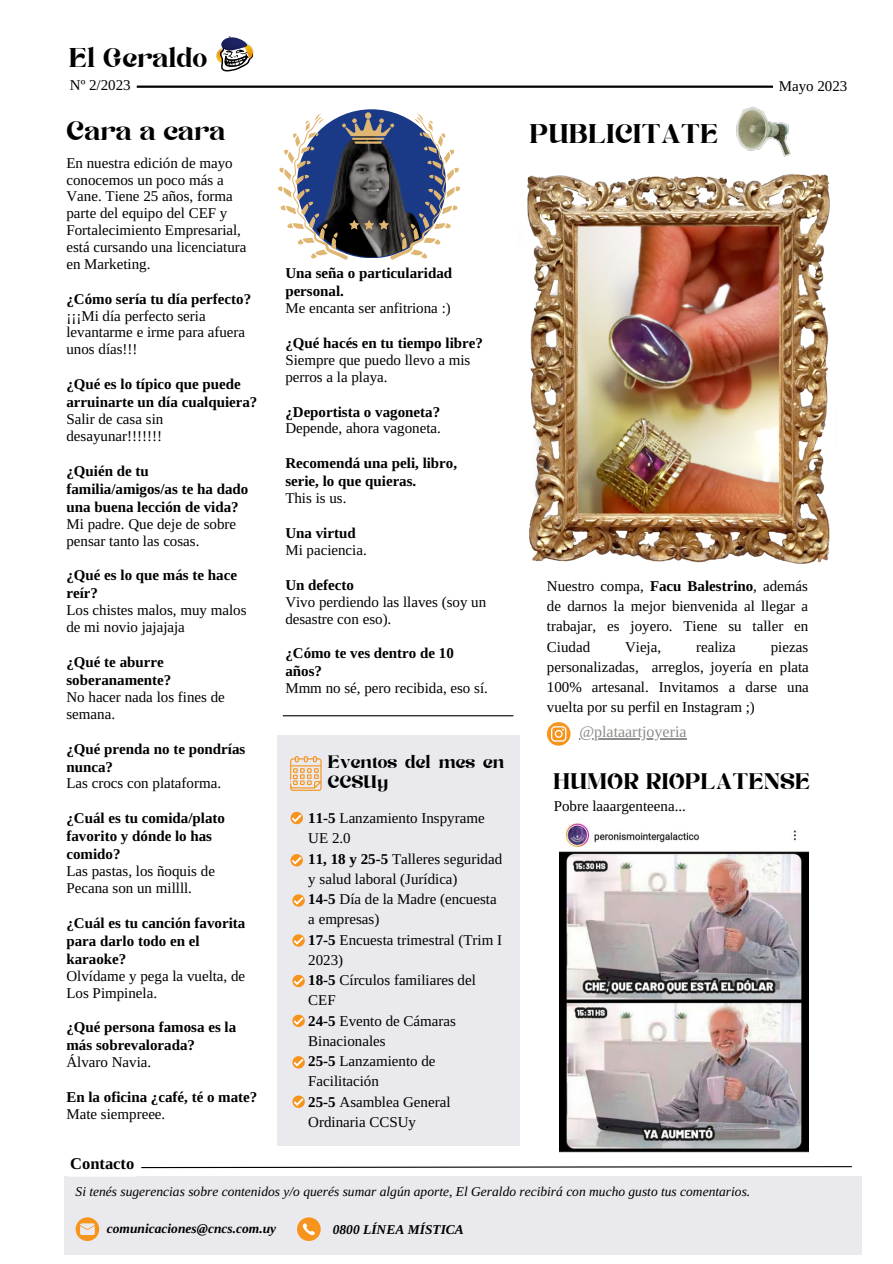
<style>
.page{position:relative;width:893px;height:1264px;background:#fff}
.page>*{position:absolute;margin:0;border:0;box-sizing:border-box;transform-origin:0 0}
.t1{font:27.15px "Kelin Eator";color:#000}
.t2{font:27px "Kelin Eator";color:#000}
.t3{font:22.5px "Kelin Eator";color:#000}
.t4{font:18px/20.2px "Kelin Eator";color:#000}
.t5{font:700 16.5px "Libra Serif Modern";color:#000}
.t6{font:16.05px "Libra Serif Modern";color:#8e8d8a}
.t7{font:15px/16.8px "Libra Serif Modern";color:#000}
.t8{font:700 15px/18px "Libra Serif Modern";color:#000}
.t9{font:italic 13.5px "Libra Serif Modern";color:#000}
.t10{font:italic 700 13.5px "Libra Serif Modern";color:#000}
.s1{font-weight:700}
.s2{font-weight:400}
</style>
<div class="page">
<svg style="left:141px;top:1166px;width:711px;height:2px"></svg>
<div style="left:64px;top:1176px;width:797px;height:78px;background:#eaeaee"></div>
<svg style="left:76px;top:1217px;width:23px;height:23px"></svg>
<div style="left:277px;top:735px;width:243px;height:410px;background:#eaeaee"></div>
<hr style="left:77px;top:86px;width:714px;height:2px;background:#000">
<img style="left:216px;top:50px;width:3px;height:12px">
<svg style="left:219px;top:36px;width:35px;height:35px"></svg>
<svg style="left:297px;top:1217px;width:24px;height:23px"></svg>
<svg style="left:290px;top:811px;width:13px;height:13px"></svg>
<svg style="left:292px;top:894px;width:13px;height:12px"></svg>
<svg style="left:292px;top:974px;width:13px;height:13px"></svg>
<svg style="left:290px;top:756px;width:31px;height:34px"></svg>
<svg style="left:290px;top:854px;width:13px;height:12px"></svg>
<img style="left:527px;top:173px;width:303px;height:391px">
<img style="left:736px;top:106px;width:55px;height:51px">
<svg style="left:547px;top:722px;width:23px;height:23px"></svg>
<img style="left:559px;top:823px;width:249px;height:330px">
<hr style="left:283px;top:715px;width:230px;height:1px;background:#000">
<svg style="left:292px;top:934px;width:13px;height:12px"></svg>
<svg style="left:292px;top:1014px;width:13px;height:13px"></svg>
<svg style="left:292px;top:1056px;width:13px;height:12px"></svg>
<svg style="left:292px;top:1095px;width:13px;height:12px"></svg>
<svg style="left:278px;top:112px;width:182px;height:148px"></svg>
<svg style="left:772px;top:85px;width:19px;height:3px"></svg>
<svg style="left:77px;top:85px;width:60px;height:3px"></svg>
<hr style="left:579px;top:738px;width:107px;height:1px;background:#8e8d8a">
<p class="t1" style="left:69px;top:46px;width:140px">El Geraldo</p>
<p class="t7" style="left:70px;top:77px;width:62px">Nº 2/2023</p>
<p class="t7" style="left:778px;top:78px;width:70px">Mayo 2023</p>
<p class="t2" style="left:67px;top:120px;width:160px">Cara a cara</p>
<p class="t7" style="left:66px;top:154px;width:181px">En nuestra edición de mayo conocemos un poco más a<br>Vane. Tiene 25 años, forma parte del equipo del CEF y<br>Fortalecimiento Empresarial, está cursando una licenciatura en Marketing.</p>
<p class="t7" style="left:66px;top:290px;width:186px"><span class="s1">¿Cómo sería tu día perfecto? </span>¡¡¡Mi día perfecto seria levantarme e irme para afuera unos días!!!</p>
<p class="t8" style="left:66px;top:375px;width:192px;line-height:17.2px">¿Qué es lo típico que puede arruinarte un día cualquiera?<br><span class="s2">Salir de casa sin desayunar!!!!!!!</span></p>
<p class="t8" style="left:66px;top:461px;width:183px">¿Quién de tu familia/amigos/as te ha dado una buena lección de vida?</p>
<p class="t7" style="left:66px;top:515px;width:171px">Mi padre. Que deje de sobre pensar tanto las cosas.</p>
<p class="t8" style="left:66px;top:566px;width:172px">¿Qué es lo que más te hace reír?</p>
<p class="t7" style="left:66px;top:602px;width:182px">Los chistes malos, muy malos de mi novio jajajaja</p>
<p class="t8" style="left:66px;top:653px;width:106px">¿Qué te aburre soberanamente?</p>
<p class="t7" style="left:66px;top:688px;width:160px">No hacer nada los fines de semana.</p>
<p class="t8" style="left:66px;top:739px;width:180px">¿Qué prenda no te pondrías nunca?</p>
<p class="t7" style="left:66px;top:775px;width:156px">Las crocs con plataforma.</p>
<p class="t8" style="left:66px;top:809px;width:160px">¿Cuál es tu comida/plato favorito y dónde lo has comido?</p>
<p class="t7" style="left:66px;top:863px;width:150px">Las pastas, los ñoquis de<br>Pecana son un millll.</p>
<p class="t8" style="left:66px;top:913px;width:180px">¿Cuál es tu canción favorita para darlo todo en el karaoke?</p>
<p class="t7" style="left:66px;top:967px;width:180px">Olvídame y pega la vuelta, de<br>Los Pimpinela.</p>
<p class="t8" style="left:66px;top:1018px;width:171px">¿Qué persona famosa es la más sobrevalorada?</p>
<p class="t7" style="left:66px;top:1054px;width:86px">Álvaro Navia.</p>
<p class="t8" style="left:66px;top:1088px;width:192px;line-height:16.8px">En la oficina ¿café, té o mate?<br><span class="s2">Mate siempreee.</span></p>
<p class="t2" style="left:530px;top:123px;width:190px">PUBLICITATE</p>
<p class="t8" style="left:285px;top:264px;width:168px">Una seña o particularidad personal.</p>
<p class="t7" style="left:285px;top:300px;width:167px">Me encanta ser anfitriona :)</p>
<p class="t7" style="left:285px;top:335px;width:199px"><span class="s1">¿Qué hacés en tu tiempo libre?<br></span>Siempre que puedo llevo a mis perros a la playa.</p>
<p class="t7" style="left:285px;top:403px;width:157px"><span class="s1">¿Deportista o vagoneta?<br></span>Depende, ahora vagoneta.</p>
<p class="t8" style="left:285px;top:454px;width:173px">Recomendá una peli, libro, serie, lo que quieras.</p>
<p class="t7" style="left:285px;top:490px;width:63px">This is us.</p>
<p class="t8" style="left:285px;top:524px;width:72px">Una virtud</p>
<p class="t7" style="left:285px;top:541px;width:83px">Mi paciencia.</p>
<p class="t8" style="left:285px;top:575px;width:70px">Un defecto</p>
<p class="t7" style="left:285px;top:593px;width:202px">Vivo perdiendo las llaves (soy un desastre con eso).</p>
<p class="t8" style="left:285px;top:644px;width:170px">¿Cómo te ves dentro de 10 años?</p>
<p class="t7" style="left:285px;top:680px;width:204px">Mmm no sé, pero recibida, eso sí.</p>
<p class="t7" style="left:547px;top:576px;width:263px;line-height:20.2px;text-align:justify">Nuestro compa, <span class="s1">Facu Balestrino</span>, además de darnos la mejor bienvenida al llegar a trabajar, es joyero. Tiene su taller en Ciudad</p>
<p class="t7" style="left:625px;top:638px;width:38px">Vieja,</p>
<p class="t7" style="left:696px;top:638px;width:41px">realiza</p>
<p class="t7" style="left:547px;top:636px;width:263px;line-height:20.2px;text-align:justify;text-indent:224px">piezas personalizadas, arreglos, joyería en plata 100% artesanal. Invitamos a darse una vuelta por su perfil en Instagram ;)</p>
<p class="t6" style="left:579px;top:723px;width:109px">@plataartjoyeria</p>
<p class="t4" style="left:328px;top:753px;width:178px">Eventos del mes en<br>CCSUy</p>
<p class="t3" style="left:553px;top:772px;width:258px">HUMOR RIOPLATENSE</p>
<p class="t7" style="left:553px;top:798px;width:134px">Pobre laaargenteena...</p>
<p class="t7" style="left:308px;top:808px;width:178px;line-height:20.2px"><span class="s1">11-5</span> Lanzamiento Inspyrame<br>UE 2.0</p>
<p class="t7" style="left:308px;top:848px;width:195px;line-height:20.2px"><span class="s1">11, 18 y 25-5</span> Talleres seguridad y salud laboral (Jurídica)</p>
<p class="t7" style="left:308px;top:889px;width:190px;line-height:20.2px"><span class="s1">14-5</span> Día de la Madre (encuesta a empresas)</p>
<p class="t7" style="left:308px;top:929px;width:195px;line-height:20.2px"><span class="s1">17-5</span> Encuesta trimestral (Trim I<br>2023)</p>
<p class="t7" style="left:308px;top:970px;width:169px;line-height:20.2px"><span class="s1">18-5</span> Círculos familiares del<br>CEF</p>
<p class="t7" style="left:308px;top:1010px;width:149px;line-height:20.2px"><span class="s1">24-5</span> Evento de Cámaras<br>Binacionales</p>
<p class="t7" style="left:308px;top:1051px;width:129px;line-height:20.2px"><span class="s1">25-5</span> Lanzamiento de<br>Facilitación</p>
<p class="t7" style="left:308px;top:1091px;width:144px;line-height:20.2px"><span class="s1">25-5</span> Asamblea General<br>Ordinaria CCSUy</p>
<p class="t5" style="left:70px;top:1153px;width:66px">Contacto</p>
<p class="t9" style="left:76px;top:1184px;width:676px">Si tenés sugerencias sobre contenidos y/o querés sumar algún aporte, El Geraldo recibirá con mucho gusto tus comentarios.</p>
<p class="t10" style="left:107px;top:1221px;width:171px">comunicaciones@cncs.com.uy</p>
<p class="t10" style="left:333px;top:1221px;width:133px">0800 LÍNEA MÍSTICA</p>
</div>
